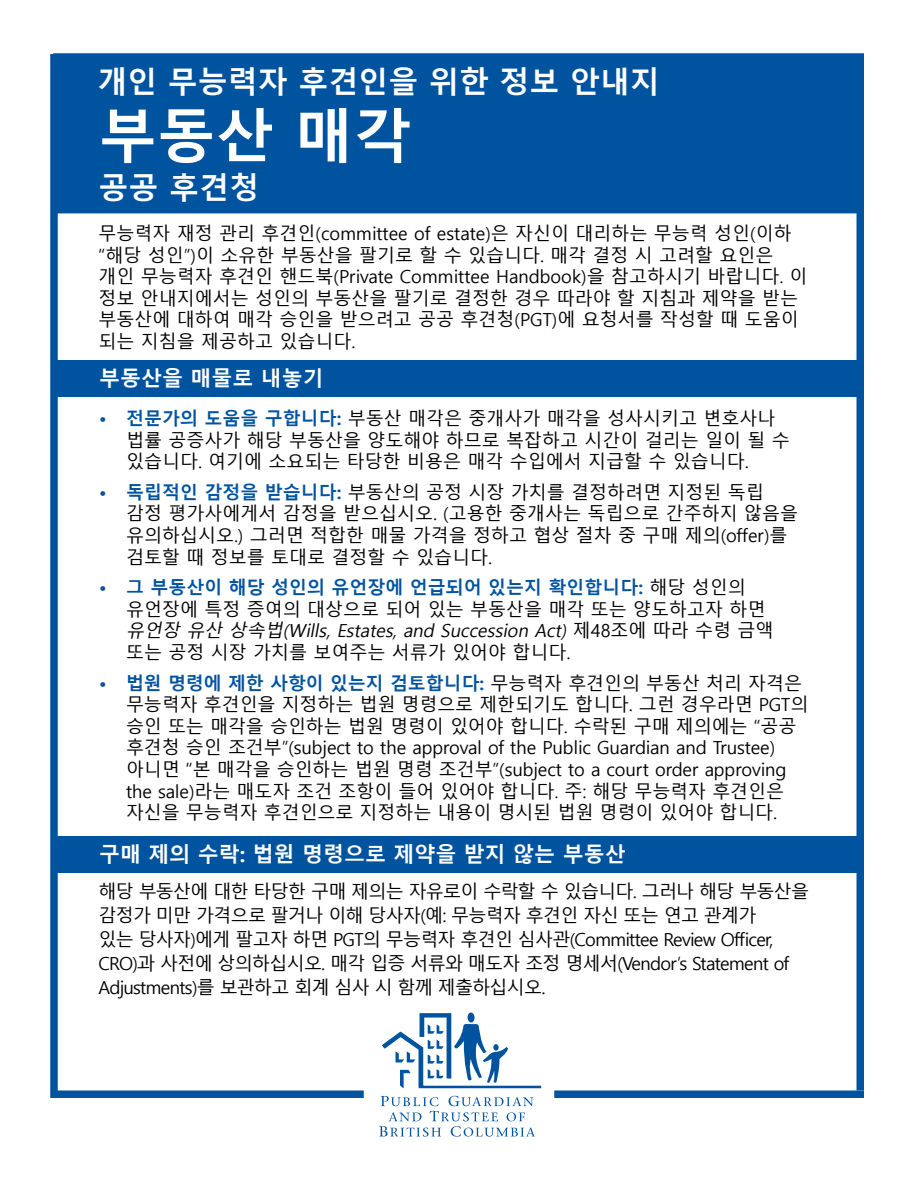
<style>
.page{position:relative;width:918px;height:1188px;background:#fff}
.page>*{position:absolute;margin:0;border:0;box-sizing:border-box;transform-origin:0 0}
.t1{font:700 58.5px "Malgun Gothic";color:#fff}
.t2{font:700 30px "Malgun Gothic";color:#fff}
.t3{font:700 21px "Malgun Gothic";color:#fff}
.t4{font:18px/21.6px "Malgun Gothic";letter-spacing:-.005em;color:#000}
.t5{font:18px/24px "Malgun Gothic";letter-spacing:-.04em;color:#000}
.s1{font-weight:700;color:#00539f}
.s2{font-style:italic}
</style>
<div class="page">
<div style="left:53px;top:53px;width:811px;height:160px;background:#00539f;border:2px solid #00539f"></div>
<div style="left:50px;top:54px;width:8px;height:1044px;background:#00539f"></div>
<div style="left:856px;top:54px;width:8px;height:1036px;background:#00539f"></div>
<div style="left:554px;top:1090px;width:310px;height:8px;background:#00539f"></div>
<div style="left:54px;top:1090px;width:310px;height:8px;background:#00539f"></div>
<svg style="left:382px;top:1013px;width:159px;height:75px"></svg>
<svg style="left:379px;top:1096px;width:156px;height:41px"></svg>
<div style="left:57px;top:360px;width:803px;height:36px;background:#00539f"></div>
<div style="left:57px;top:836px;width:803px;height:36px;background:#00539f"></div>
<h2 class="t2" style="left:97px;top:65px;width:564px">개인 무능력자 후견인을 위한 정보 안내지</h2>
<h1 class="t1" style="left:99px;top:102px;width:315px">부동산 매각</h1>
<h2 class="t2" style="left:99px;top:170px;width:162px">공공 후견청</h2>
<p class="t4" style="left:99px;top:223px;width:711px">무능력자 재정 관리 후견인(committee of estate)은 자신이 대리하는 무능력 성인(이하 “해당 성인”)이 소유한 부동산을 팔기로 할 수 있습니다. 매각 결정 시 고려할 요인은 개인 무능력자 후견인 핸드북(Private Committee Handbook)을 참고하시기 바랍니다. 이 정보 안내지에서는 성인의 부동산을 팔기로 결정한 경우 따라야 할 지침과 제약을 받는 부동산에 대하여 매각 승인을 받으려고 공공 후견청(PGT)에 요청서를 작성할 때 도움이 되는 지침을 제공하고 있습니다.</p>
<p class="t3" style="left:99px;top:366px;width:226px">부동산을 매물로 내놓기</p>
<p class="t4" style="left:126px;top:408px;width:665px;text-indent:-27px"><span class="s1">• 전문가의 도움을 구합니다:</span> 부동산 매각은 중개사가 매각을 성사시키고 변호사나 법률 공증사가 해당 부동산을 양도해야 하므로 복잡하고 시간이 걸리는 일이 될 수 있습니다. 여기에 소요되는 타당한 비용은 매각 수입에서 지급할 수 있습니다.</p>
<p class="t4" style="left:126px;top:482px;width:674px;text-indent:-27px"><span class="s1">• 독립적인 감정을 받습니다:</span> 부동산의 공정 시장 가치를 결정하려면 지정된 독립 감정 평가사에게서 감정을 받으십시오. (고용한 중개사는 독립으로 간주하지 않음을 유의하십시오.) 그러면 적합한 매물 가격을 정하고 협상 절차 중 구매 제의(offer)를 검토할 때 정보를 토대로 결정할 수 있습니다.</p>
<p class="t4" style="left:126px;top:577px;width:649px;text-indent:-27px"><span class="s1">• 그 부동산이 해당 성인의 유언장에 언급되어 있는지 확인합니다:</span> 해당 성인의 유언장에 특정 증여의 대상으로 되어 있는 부동산을 매각 또는 양도하고자 하면 <span class="s2">유언장 유산 상속법(Wills, Estates, and Succession Act)</span> 제 4 8 조 에 따 라 수 령 금 액 또는 공정 시장 가치를 보여주는 서류가 있어야 합니다.</p>
<p class="t4" style="left:126px;top:673px;width:684px;text-indent:-27px"><span class="s1">• 법원 명령에 제한 사항이 있는지 검토합니다:</span> 무능력자 후견인의 부동산 처리 자격은 무능력자 후견인을 지정하는 법원 명령으로 제한되기도 합니다. 그런 경우라면 PGT의 승인 또는 매각을 승인하는 법원 명령이 있어야 합니다. 수락된 구매 제의에는 “공공 후견청 승인 조건부”(subject to the approval of the Public Guardian and Trustee) 아니면 “본 매각을 승인하는 법원 명령 조건부”(subject to a court order approving the sale)라는 매도자 조건 조항이 들어 있어야 합니다. 주: 해당 무능력자 후견인은 자신을 무능력자 후견인으로 지정하는 내용이 명시된 법원 명령이 있어야 합니다.</p>
<p class="t3" style="left:99px;top:842px;width:528px">구매 제의 수락: 법원 명령으로 제약을 받지 않는 부동산</p>
<p class="t5" style="left:99px;top:880px;width:712px">해당 부동산에 대한 타당한 구매 제의는 자유로이 수락할 수 있습니다. 그러나 해당 부동산을 감정가 미만 가격으로 팔거나 이해 당사자(예: 무능력자 후견인 자신 또는 연고 관계가<br>있는 당사자)에게 팔고자 하면 PGT의 무능력자 후견인 심사관(Committee Review Officer, CRO)과 사전에 상의하십시오. 매각 입증 서류와 매도자 조정 명세서(Vendor’s Statement of Adjustments)를 보관하고 회계 심사 시 함께 제출하십시오.</p>
</div>
